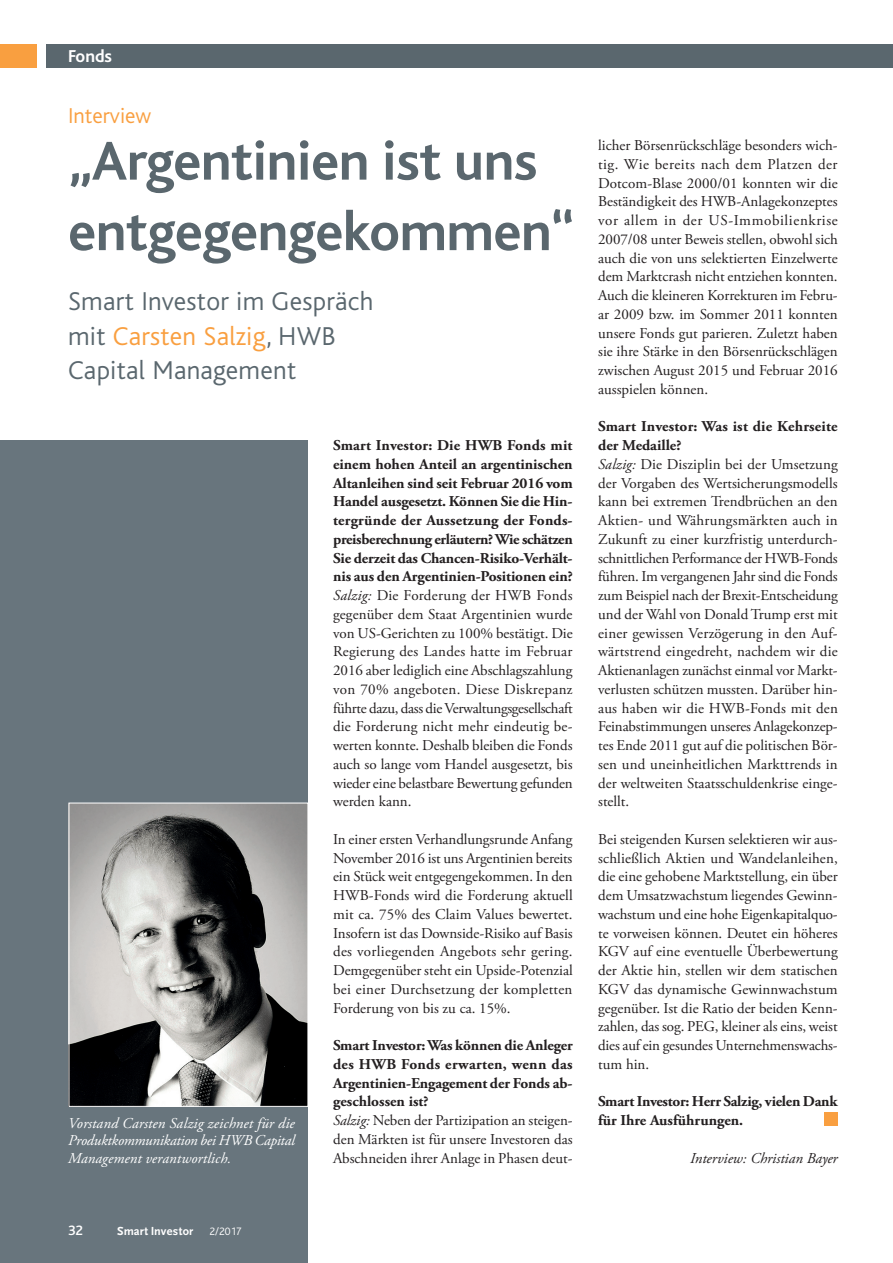
<style>
.page{position:relative;width:893px;height:1263px;background:#fff}
.page>*{position:absolute;margin:0;border:0;box-sizing:border-box;transform-origin:0 0}
._01-Headline{font:700 57px/70.5px "Bliss";letter-spacing:-.01em;color:#5a676e}
._01-Headline-2{font:300 27px/34.5px "Bliss";letter-spacing:.01em;color:#5a676e}
._01a-Oberzeile{font:300 22.5px "Bliss";color:#f99f40}
.t1{font:700 18px "Bliss";color:#fff}
._04Mengentext{font:15px/18.8px "Adobe Garamond Pro";color:#231f20;text-align:justify}
._04Mengentext-2{font:700 15px/18.8px "Adobe Garamond Pro";letter-spacing:-.005em;color:#231f20;text-align:justify}
.Bildunterschrift{font:italic 15px/17.2px "Adobe Garamond Pro";letter-spacing:.005em;color:#fff;text-align:justify}
._04Mengentext-3{font:700 15px/18.8px "Adobe Garamond Pro";letter-spacing:.015em;color:#231f20}
.AutorEnde{font:italic 15px "Adobe Garamond Pro";color:#231f20}
.t2{font:500 14.25px "Bliss";color:#fff}
.t3{font:700 12.3px "Scala Sans";color:#fff}
.t4{font:300 11.25px "Bliss";color:#fff}
.s1{color:#f99f40}
.s2{font-style:italic}
</style>
<div class="page">
<div style="left:0;top:440px;width:308px;height:823px;background:#68757d"></div>
<div style="left:825px;top:1112px;width:13px;height:13px;background:#f99f40"></div>
<img style="left:71px;top:805px;width:235px;height:300px">
<div style="left:69px;top:803px;width:239px;height:304px;border:1px solid #fff"></div>
<div style="left:47px;top:45px;width:846px;height:23px;background:#5a676e"></div>
<div style="left:0;top:45px;width:37px;height:23px;background:#f99f40"></div>
<p class="t1" style="left:68px;top:47px;width:46px">Fonds</p>
<p class="_01a-Oberzeile" style="left:68px;top:104px;width:85px">Interview</p>
<p class="_01-Headline" style="left:68px;top:127px;width:508px">„Argentinien ist uns entgegengekommen“</p>
<p class="_01-Headline-2" style="left:68px;top:285px;width:307px">Smart Investor im Gespräch mit <span class="s1">Carsten Salzig</span>, HWB<br>Capital Management</p>
<p class="Bildunterschrift" style="left:68px;top:1115px;width:228px">Vorstand Carsten Salzig zeichnet für die Produktkommunikation bei HWB Capital Management verantwortlich.</p>
<p class="t2" style="left:68px;top:1223px;width:17px">32</p>
<p class="t3" style="left:117px;top:1224px;width:78px">Smart Investor</p>
<p class="t4" style="left:209px;top:1225px;width:34px">2/2017</p>
<p class="_04Mengentext-2" style="left:333px;top:436px;width:241px">Smart Investor: Die HWB Fonds mit einem hohen Anteil an argentinischen Altanleihen sind seit Februar 2016 vom Handel ausgesetzt. Können Sie die Hin&shy;tergründe der Aussetzung der Fonds&shy;preisberechnung erläutern? Wie schätzen Sie derzeit das Chancen-Risiko-Verhält&shy;nis aus den Argentinien-Positionen ein?</p>
<p class="_04Mengentext" style="left:333px;top:586px;width:241px"><span class="s2">Salzig:</span> Die Forderung der HWB Fonds gegenüber dem Staat Argentinien wurde von US-Gerichten zu 100% bestätigt. Die Regierung des Landes hatte im Februar 2016 aber lediglich eine Abschlagszahlung von 70% angeboten. Diese Diskrepanz führte dazu, dass die Verwaltungsgesellschaft die Forderung nicht mehr eindeutig be&shy;werten konnte. Deshalb bleiben die Fonds auch so lange vom Handel ausgesetzt, bis wieder eine belastbare Bewertung gefunden werden kann.</p>
<p class="_04Mengentext" style="left:333px;top:830px;width:241px">In einer ersten Verhandlungsrunde Anfang November 2016 ist uns Argentinien bereits ein Stück weit entgegengekommen. In den HWB-Fonds wird die Forderung aktuell mit ca. 75% des Claim Values bewertet.<br>Insofern ist das Downside-Risiko auf Basis des vorliegenden Angebots sehr gering.<br>Demgegenüber steht ein Upside-Potenzial bei einer Durchsetzung der kompletten Forderung von bis zu ca. 15%.</p>
<p class="_04Mengentext-2" style="left:333px;top:1036px;width:241px">Smart Investor: Was können die Anleger des HWB Fonds erwarten, wenn das Argentinien-Engagement der Fonds ab&shy;geschlossen ist?</p>
<p class="_04Mengentext" style="left:333px;top:1111px;width:241px"><span class="s2">Salzig:</span> Neben der Partizipation an steigen&shy;den Märkten ist für unsere Investoren das Abschneiden ihrer Anlage in Phasen deut-</p>
<p class="_04Mengentext" style="left:598px;top:136px;width:241px">licher Börsenrückschläge besonders wich&shy;tig. Wie bereits nach dem Platzen der Dotcom-Blase 2000/01 konnten wir die Beständigkeit des HWB-Anlagekonzeptes vor allem in der US-Immobilienkrise 2007/08 unter Beweis stellen, obwohl sich auch die von uns selektierten Einzelwerte dem Marktcrash nicht entziehen konnten.<br>Auch die kleineren Korrekturen im Febru&shy;ar 2009 bzw. im Sommer 2011 konnten unsere Fonds gut parieren. Zuletzt haben sie ihre Stärke in den Börsenrückschlägen zwischen August 2015 und Februar 2016 ausspielen können.</p>
<p class="_04Mengentext-3" style="left:598px;top:417px;width:241px">Smart Investor: Was ist die Kehrseite der Medaille?</p>
<p class="_04Mengentext" style="left:598px;top:455px;width:241px"><span class="s2">Salzig:</span> Die Disziplin bei der Umsetzung der Vorgaben des Wertsicherungsmodells kann bei extremen Trendbrüchen an den Aktien- und Währungsmärkten auch in Zukunft zu einer kurzfristig unterdurch&shy;schnittlichen Performance der HWB-Fonds führen. Im vergangenen Jahr sind die Fonds zum Beispiel nach der Brexit-Entscheidung und der Wahl von Donald Trump erst mit einer gewissen Verzögerung in den Auf&shy;wärtstrend eingedreht, nachdem wir die Aktienanlagen zunächst einmal vor Markt&shy;verlusten schützen mussten. Darüber hin&shy;aus haben wir die HWB-Fonds mit den Feinabstimmungen unseres Anlagekonzep&shy;tes Ende 2011 gut auf die politischen Bör&shy;sen und uneinheitlichen Markttrends in der weltweiten Staatsschuldenkrise einge&shy;stellt.</p>
<p class="_04Mengentext" style="left:598px;top:830px;width:241px">Bei steigenden Kursen selektieren wir aus&shy;schließlich Aktien und Wandelanleihen, die eine gehobene Marktstellung, ein über dem Umsatzwachstum liegendes Gewinn&shy;wachstum und eine hohe Eigenkapitalquo&shy;te vorweisen können. Deutet ein höheres KGV auf eine eventuelle Überbewertung der Aktie hin, stellen wir dem statischen KGV das dynamische Gewinnwachstum gegenüber. Ist die Ratio der beiden Kenn&shy;zahlen, das sog. PEG, kleiner als eins, weist dies auf ein gesundes Unternehmenswachs&shy;tum hin.</p>
<p class="_04Mengentext-2" style="left:598px;top:1092px;width:241px">Smart Investor: Herr Salzig, vielen Dank für Ihre Ausführungen.</p>
<p class="AutorEnde" style="left:690px;top:1149px;width:149px">Interview: Christian Bayer</p>
</div>
